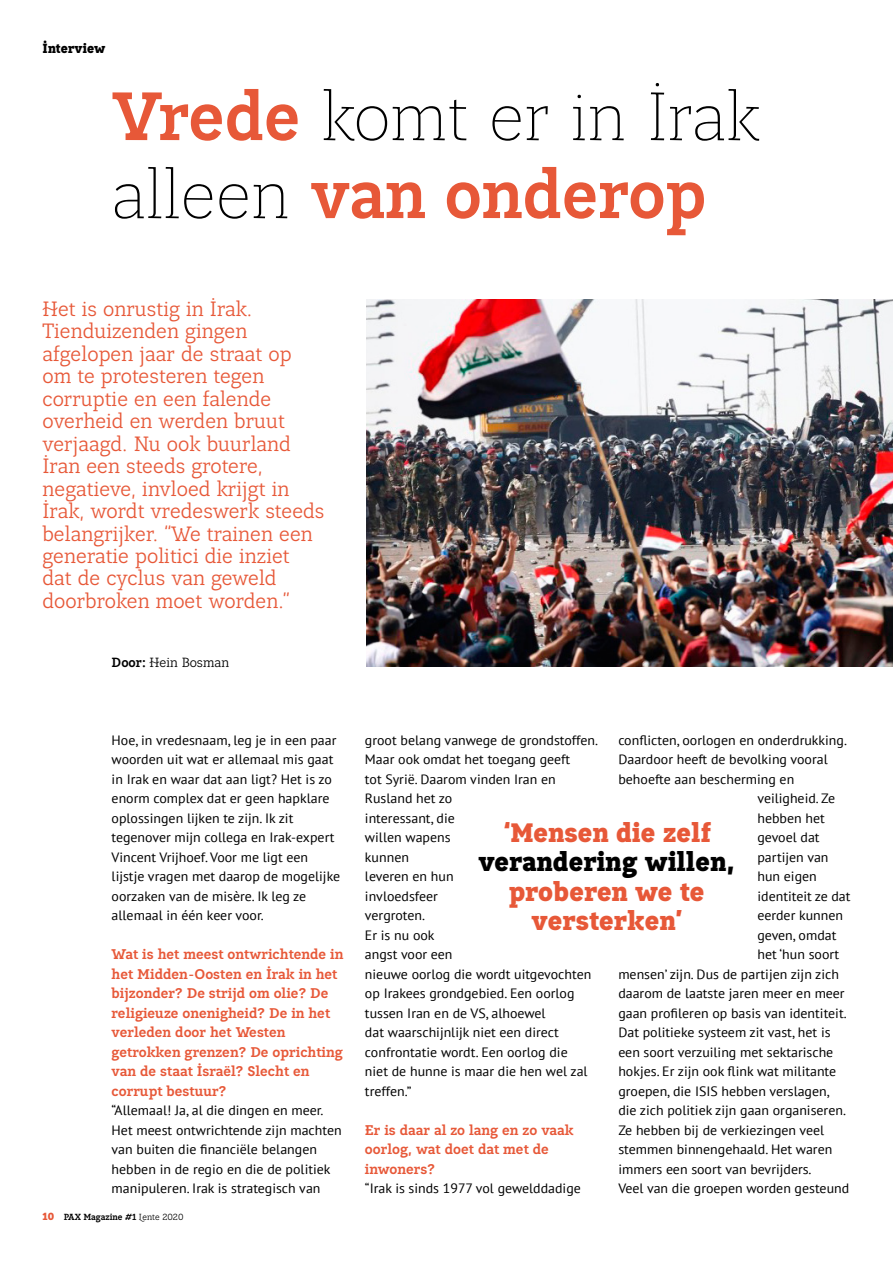
<style>
.page{position:relative;width:893px;height:1263px;background:#fff}
.page>*{position:absolute;margin:0;border:0;box-sizing:border-box;transform-origin:0 0}
.t1{font:300 69px/78px "Lean OFY";color:#000}
.t2{font:900 27px/29.2px "Lean OFY";letter-spacing:.01em;color:#e75838;text-align:center}
.t3{font:900 27px "Lean OFY";letter-spacing:.01em;color:#000}
.t4{font:21px/22.5px "Lean OFY";color:#e75838}
.t5{font:700 14.25px/19.5px "Lean OFY";color:#e75838}
.t6{font:13.5px/19.5px "PT Sans";color:#000}
.t7{font:13.5px "Lean OFY";color:#000}
.t8{font:900 13.5px "Lean OFY";letter-spacing:.01em;color:#000}
.t9{font:700 9px "Lean OFY";color:#000}
.s1{font-weight:700;color:#e75838}
.s2{font-weight:700}
.s3{font-weight:900;font-size:10.5px;color:#e75838}
.s4{font-weight:400}
</style>
<div class="page">
<img style="left:367px;top:300px;width:526px;height:367px">
<p class="t8" style="left:43px;top:39px;width:64px">Interview</p>
<h1 class="t1" style="left:112px;top:79px;width:650px"><span class="s1">Vrede</span> komt er in Irak alleen <span class="s1">van onderop</span></h1>
<p class="t4" style="left:43px;top:297px;width:284px">Het is onrustig in Irak.<br>Tienduizenden gingen afgelopen jaar de straat op om te protesteren tegen corruptie en een falende overheid en werden bruut verjaagd. Nu ook buurland<br>Iran een steeds grotere, negatieve, invloed krijgt in<br>Irak, wordt vredeswerk steeds belangrijker. “We trainen een generatie politici die inziet<br>dat de cyclus van geweld doorbroken moet worden.”</p>
<p class="t7" style="left:112px;top:654px;width:119px"><span class="s2">Door:</span> Hein Bosman</p>
<p class="t6" style="left:112px;top:730px;width:230px">Hoe, in vredesnaam, leg je in een paar woorden uit wat er allemaal mis gaat in Irak en waar dat aan ligt? Het is zo enorm complex dat er geen hapklare oplossingen lijken te zijn. Ik zit tegenover mijn collega en Irak-expert Vincent Vrijhoef. Voor me ligt een lijstje vragen met daarop de mogelijke oorzaken van de misère. Ik leg ze allemaal in één keer voor.</p>
<p class="t5" style="left:112px;top:944px;width:233px">Wat is het meest ontwrichtende in het Midden-Oosten en Irak in het bijzonder? De strijd om olie? De religieuze onenigheid? De in het verleden door het Westen getrokken grenzen? De oprichting van de staat Israël? Slecht en corrupt bestuur?</p>
<p class="t6" style="left:112px;top:1100px;width:232px">“Allemaal! Ja, al die dingen en meer.<br>Het meest ontwrichtende zijn machten van buiten die financiële belangen hebben in de regio en die de politiek manipuleren. Irak is strategisch van</p>
<p class="t9" style="left:43px;top:1212px;width:142px"><span class="s3">10</span> PAX Magazine #1 <span class="s4">Lente 2020</span></p>
<p class="t6" style="left:618px;top:730px;width:230px">conflicten, oorlogen en onderdrukking.</p>
<p class="t6" style="left:618px;top:749px;width:211px">Daardoor heeft de bevolking vooral</p>
<p class="t6" style="left:618px;top:769px;width:177px">behoefte aan bescherming en</p>
<p class="t6" style="left:757px;top:788px;width:79px">veiligheid. Ze</p>
<p class="t6" style="left:757px;top:808px;width:69px">hebben het</p>
<p class="t6" style="left:757px;top:827px;width:64px">gevoel dat</p>
<p class="t6" style="left:757px;top:847px;width:73px">partijen van</p>
<p class="t6" style="left:757px;top:866px;width:61px">hun eigen</p>
<p class="t6" style="left:757px;top:886px;width:95px">identiteit ze dat</p>
<p class="t6" style="left:757px;top:905px;width:87px">eerder kunnen</p>
<p class="t6" style="left:757px;top:925px;width:81px">geven, omdat</p>
<p class="t6" style="left:757px;top:944px;width:83px">het ‘hun soort</p>
<p class="t6" style="left:618px;top:964px;width:222px">mensen’ zijn. Dus de partijen zijn zich</p>
<p class="t6" style="left:618px;top:983px;width:228px">daarom de laatste jaren meer en meer</p>
<p class="t6" style="left:618px;top:1003px;width:230px">gaan profileren op basis van identiteit.</p>
<p class="t6" style="left:618px;top:1022px;width:214px">Dat politieke systeem zit vast, het is</p>
<p class="t6" style="left:618px;top:1042px;width:216px">een soort verzuiling met sektarische</p>
<p class="t6" style="left:618px;top:1061px;width:219px">hokjes. Er zijn ook flink wat militante</p>
<p class="t6" style="left:618px;top:1081px;width:213px">groepen, die ISIS hebben verslagen,</p>
<p class="t6" style="left:618px;top:1100px;width:229px">die zich politiek zijn gaan organiseren.</p>
<p class="t6" style="left:618px;top:1120px;width:207px">Ze hebben bij de verkiezingen veel</p>
<p class="t6" style="left:618px;top:1139px;width:215px">stemmen binnengehaald. Het waren</p>
<p class="t6" style="left:618px;top:1159px;width:195px">immers een soort van bevrijders.</p>
<p class="t6" style="left:618px;top:1178px;width:232px">Veel van die groepen worden gesteund</p>
<p class="t6" style="left:365px;top:730px;width:235px">groot belang vanwege de grondstoffen.<br>Maar ook omdat het toegang geeft<br>tot Syrië. Daarom vinden Iran en<br>Rusland het zo<br>interessant, die<br>willen wapens<br>kunnen<br>leveren en hun<br>invloedsfeer<br>vergroten.<br>Er is nu ook<br>angst voor een<br>nieuwe oorlog die wordt uitgevochten op Irakees grondgebied. Een oorlog tussen Iran en de VS, alhoewel<br>dat waarschijnlijk niet een direct confrontatie wordt. Een oorlog die<br>niet de hunne is maar die hen wel zal treffen.”</p>
<p class="t5" style="left:365px;top:1120px;width:210px">Er is daar al zo lang en zo vaak oorlog, wat doet dat met de inwoners?</p>
<p class="t6" style="left:365px;top:1178px;width:217px">“Irak is sinds 1977 vol gewelddadige</p>
<h2 class="t2" style="left:503px;top:818px;width:210px">‘Mensen die zelf</h2>
<h2 class="t3" style="left:478px;top:845px;width:258px">verandering willen,</h2>
<h2 class="t2" style="left:509px;top:876px;width:197px">proberen we te versterken’</h2>
</div>
